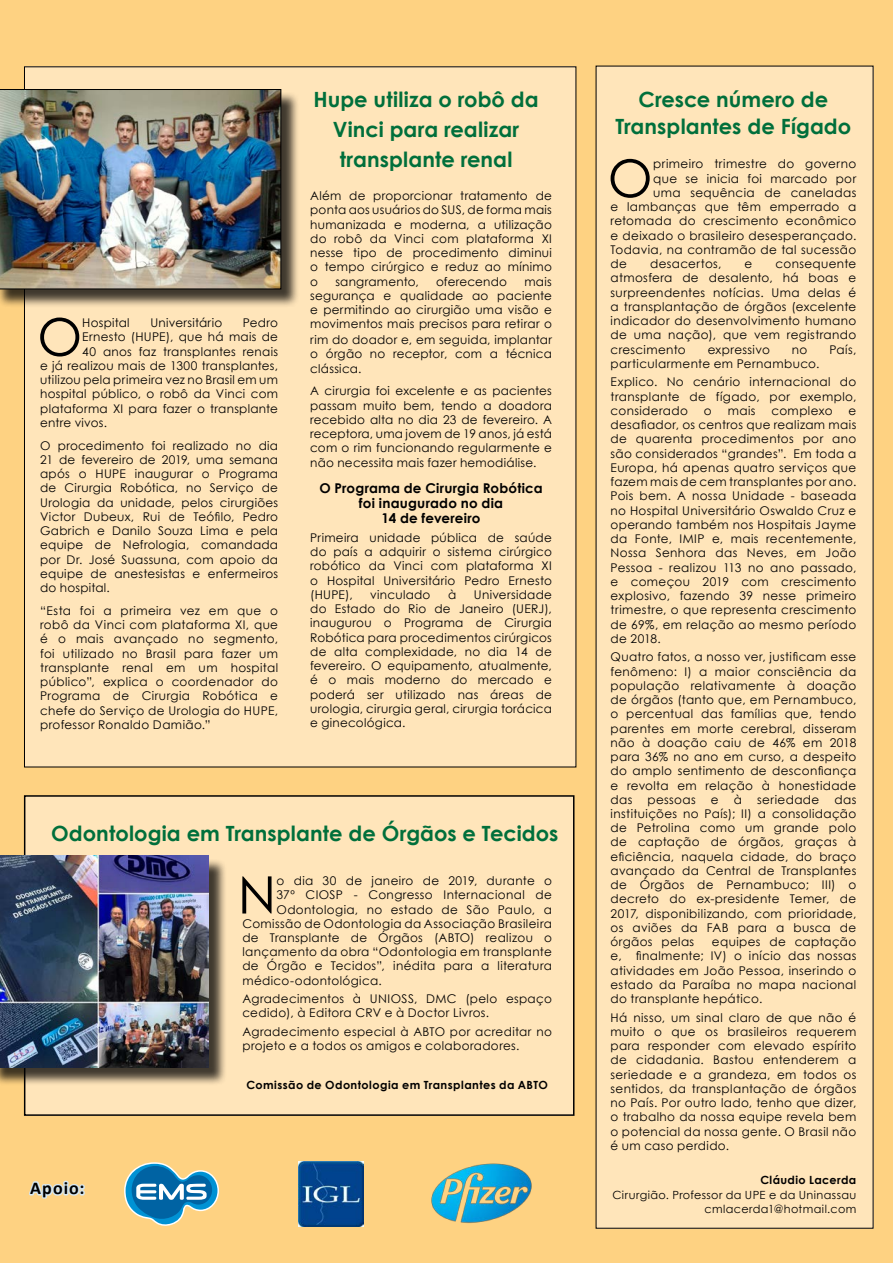
<style>
.page{position:relative;width:893px;height:1263px;background:#fed282}
.page>*{position:absolute;margin:0;border:0;box-sizing:border-box;transform-origin:0 0}
.t1{font:51.75px "Century Gothic";color:#000}
.t2{font:700 21px/30px "Century Gothic";letter-spacing:.005em;color:#006f3b;text-align:center}
.t3{font:700 18px "Calibri";letter-spacing:.06em;color:#000}
.t4{font:700 13.5px/15px "Century Gothic";letter-spacing:.015em;color:#000;text-align:center}
.t5{font:12px/14.2px "Century Gothic";letter-spacing:.03em;color:#000;text-align:justify}
.t6{font:11.25px/14.2px "Century Gothic";letter-spacing:.035em;color:#000;text-align:right}
.t7{font:700 11.25px "Century Gothic";letter-spacing:.04em;color:#000}
</style>
<div class="page">
<div style="left:25px;top:796px;width:549px;height:319px;background:#ffe5ba"></div>
<div style="left:24px;top:795px;width:550px;height:321px;border:2px solid #000"></div>
<div style="left:0;top:858px;width:227px;height:228px;background:#000;opacity:.75"></div>
<img style="left:0;top:856px;width:208px;height:211px">
<div style="left:24px;top:67px;width:552px;height:700px;background:#ffe5ba"></div>
<div style="left:0;top:92px;width:300px;height:216px;background:#000;opacity:.75"></div>
<img style="left:0;top:89px;width:281px;height:200px">
<div style="left:596px;top:66px;width:277px;height:1162px;background:#ffe5ba"></div>
<svg style="left:28px;top:1166px;width:59px;height:35px;background:#f2d7a1"></svg>
<svg style="left:124px;top:1162px;width:95px;height:64px;background:#78a6af"></svg>
<img style="left:427px;top:1159px;width:109px;height:67px">
<img style="left:299px;top:1161px;width:65px;height:66px">
<h1 class="t1" style="left:37px;top:301px;width:46px">O</h1>
<p class="t5" style="left:82px;top:315px;width:49px">Hospital</p>
<p class="t5" style="left:150px;top:315px;width:73px">Universitário</p>
<p class="t5" style="left:243px;top:315px;width:37px">Pedro</p>
<p class="t5" style="left:82px;top:330px;width:197px">Ernesto (HUPE), que há mais de</p>
<p class="t5" style="left:82px;top:344px;width:197px">40 anos faz transplantes renais</p>
<p class="t5" style="left:40px;top:358px;width:239px">e já realizou mais de 1300 transplantes,</p>
<p class="t5" style="left:40px;top:372px;width:239px">utilizou pela primeira vez no Brasil em um</p>
<p class="t5" style="left:40px;top:387px;width:239px">hospital público, o robô da Vinci com</p>
<p class="t5" style="left:40px;top:401px;width:239px">plataforma XI para fazer o transplante</p>
<p class="t5" style="left:40px;top:415px;width:68px">entre vivos.</p>
<p class="t5" style="left:40px;top:438px;width:239px">O procedimento foi realizado no dia 21 de fevereiro de 2019, uma semana após o HUPE inaugurar o Programa de Cirurgia Robótica, no Serviço de Urologia da unidade, pelos cirurgiões Victor Dubeux, Rui de Teófilo, Pedro Gabrich e Danilo Souza Lima e pela equipe de Nefrologia, comandada por Dr. José Suassuna, com apoio da equipe de anestesistas e enfermeiros do hospital.</p>
<p class="t5" style="left:40px;top:603px;width:239px">“Esta foi a primeira vez em que o robô da Vinci com plataforma XI, que é o mais avançado no segmento, foi utilizado no Brasil para fazer um transplante renal em um hospital público”, explica o coordenador do Programa de Cirurgia Robótica e chefe do Serviço de Urologia do HUPE, professor Ronaldo Damião.”</p>
<h2 class="t2" style="left:313px;top:83px;width:227px">Hupe utiliza o robô da<br>Vinci para realizar transplante renal</h2>
<p class="t5" style="left:310px;top:188px;width:243px">Além de proporcionar tratamento de ponta aos usuários do SUS, de forma mais humanizada e moderna, a utilização do robô da Vinci com plataforma XI nesse tipo de procedimento diminui o tempo cirúrgico e reduz ao mínimo o</p>
<p class="t5" style="left:310px;top:274px;width:243px;text-indent:214px">mais segurança e qualidade ao paciente e permitindo ao cirurgião uma visão e movimentos mais precisos para retirar o</p>
<p class="t5" style="left:310px;top:332px;width:243px">rim do doador e, em seguida, implantar o órgão no receptor, com a técnica clássica.</p>
<p class="t5" style="left:310px;top:384px;width:243px">A cirurgia foi excelente e as pacientes passam muito bem, tendo a doadora recebido alta no dia 23 de fevereiro. A receptora, uma jovem de 19 anos, já está com o rim funcionando regularmente e não necessita mais fazer hemodiálise.</p>
<p class="t4" style="left:319px;top:480px;width:225px">O Programa de Cirurgia Robótica foi inaugurado no dia<br>14 de fevereiro</p>
<p class="t5" style="left:310px;top:530px;width:243px">Primeira unidade pública de saúde do país a adquirir o sistema cirúrgico robótico da Vinci com plataforma XI o Hospital Universitário Pedro Ernesto (HUPE),</p>
<p class="t5" style="left:335px;top:274px;width:85px">sangramento,</p>
<p class="t5" style="left:436px;top:274px;width:73px">oferecendo</p>
<p class="t5" style="left:370px;top:587px;width:62px">vinculado</p>
<p class="t5" style="left:448px;top:587px;width:10px">à</p>
<p class="t5" style="left:310px;top:587px;width:243px;text-indent:164px">Universidade do Estado do Rio de Janeiro (UERJ), inaugurou o Programa de Cirurgia Robótica para procedimentos cirúrgicos de alta complexidade, no dia 14 de fevereiro. O equipamento, atualmente, é o mais moderno do mercado e poderá ser utilizado nas áreas de urologia, cirurgia geral, cirurgia torácica e ginecológica.</p>
<h2 class="t2" style="left:51px;top:817px;width:509px">Odontologia em Transplante de Órgãos e Tecidos</h2>
<h3 class="t3" style="left:30px;top:1176px;width:56px">Apoio:</h3>
<h1 class="t1" style="left:238px;top:859px;width:40px">N</h1>
<p class="t5" style="left:277px;top:873px;width:277px">o dia 30 de janeiro de 2019, durante o</p>
<p class="t5" style="left:277px;top:888px;width:277px">37º CIOSP - Congresso Internacional de</p>
<p class="t5" style="left:277px;top:902px;width:277px">Odontologia, no estado de São Paulo, a</p>
<p class="t5" style="left:242px;top:916px;width:311px">Comissão de Odontologia da Associação Brasileira</p>
<p class="t5" style="left:242px;top:930px;width:311px">de Transplante de Órgãos (ABTO) realizou o</p>
<p class="t5" style="left:242px;top:944px;width:311px">lançamento da obra “Odontologia em transplante</p>
<p class="t5" style="left:242px;top:959px;width:311px">de Órgão e Tecidos”, inédita para a literatura</p>
<p class="t5" style="left:242px;top:973px;width:141px">médico-odontológica.</p>
<p class="t5" style="left:242px;top:991px;width:311px">Agradecimentos à UNIOSS, DMC (pelo espaço cedido), à Editora CRV e à Doctor Livros.</p>
<p class="t5" style="left:242px;top:1024px;width:311px">Agradecimento especial à ABTO por acreditar no projeto e a todos os amigos e colaboradores.</p>
<p class="t7" style="left:246px;top:1076px;width:303px">Comissão de Odontologia em Transplantes da ABTO</p>
<h2 class="t2" style="left:615px;top:85px;width:237px;line-height:27px">Cresce número de<br>Transplantes de Fígado</h2>
<h1 class="t1" style="left:608px;top:142px;width:46px">O</h1>
<p class="t5" style="left:653px;top:157px;width:205px">primeiro trimestre do governo</p>
<p class="t5" style="left:653px;top:171px;width:205px">que se inicia foi marcado por</p>
<p class="t5" style="left:653px;top:185px;width:205px">uma sequência de caneladas</p>
<p class="t5" style="left:611px;top:199px;width:247px">e lambanças que têm emperrado a</p>
<p class="t5" style="left:611px;top:214px;width:247px">retomada do crescimento econômico</p>
<p class="t5" style="left:611px;top:228px;width:247px">e deixado o brasileiro desesperançado.</p>
<p class="t5" style="left:611px;top:242px;width:247px">Todavia, na contramão de tal sucessão</p>
<p class="t5" style="left:611px;top:256px;width:18px">de</p>
<p class="t5" style="left:650px;top:256px;width:73px">desacertos,</p>
<p class="t5" style="left:745px;top:256px;width:9px">e</p>
<p class="t5" style="left:611px;top:256px;width:247px;text-indent:165px">consequente atmosfera de desalento, há boas e surpreendentes notícias. Uma delas é a transplantação de órgãos (excelente indicador do desenvolvimento humano de uma nação), que vem registrando crescimento</p>
<p class="t5" style="left:708px;top:342px;width:64px">expressivo</p>
<p class="t5" style="left:792px;top:342px;width:17px">no</p>
<p class="t5" style="left:829px;top:342px;width:28px">País,</p>
<p class="t5" style="left:611px;top:354px;width:247px;line-height:18.5px">particularmente em Pernambuco.<br>Explico. No cenário internacional do</p>
<p class="t5" style="left:611px;top:389px;width:247px">transplante de fígado, por exemplo, considerado</p>
<p class="t5" style="left:704px;top:403px;width:9px">o</p>
<p class="t5" style="left:728px;top:403px;width:29px">mais</p>
<p class="t5" style="left:771px;top:403px;width:63px">complexo</p>
<p class="t5" style="left:611px;top:403px;width:247px;text-indent:238px">e desafiador, os centros que realizam mais de quarenta procedimentos por ano são considerados “grandes”. Em toda a Europa, há apenas quatro serviços que fazem mais de cem transplantes por ano.<br>Pois bem. A nossa Unidade - baseada no Hospital Universitário Oswaldo Cruz e operando também nos Hospitais Jayme da Fonte, IMIP e, mais recentemente, Nossa Senhora das Neves, em João Pessoa - realizou 113 no ano passado, e começou 2019 com crescimento explosivo, fazendo 39 nesse primeiro trimestre, o que representa crescimento de 69%, em relação ao mesmo período de 2018.</p>
<p class="t5" style="left:611px;top:650px;width:247px">Quatro fatos, a nosso ver, justificam esse fenômeno: I) a maior consciência da população relativamente à doação de órgãos (tanto que, em Pernambuco, o percentual das famílias que, tendo parentes em morte cerebral, disseram não à doação caiu de 46% em 2018 para 36% no ano em curso, a despeito do amplo sentimento de desconfiança e revolta em relação à honestidade das</p>
<p class="t5" style="left:648px;top:792px;width:50px">pessoas</p>
<p class="t5" style="left:711px;top:792px;width:9px">e</p>
<p class="t5" style="left:734px;top:792px;width:10px">à</p>
<p class="t5" style="left:757px;top:792px;width:63px">seriedade</p>
<p class="t5" style="left:611px;top:792px;width:247px;text-indent:224px">das instituições no País); II) a consolidação de Petrolina como um grande polo de captação de órgãos, graças à eficiência, naquela cidade, do braço avançado da Central de Transplantes de Órgãos de Pernambuco; III) o decreto do ex-presidente Temer, de 2017, disponibilizando, com prioridade, os aviões da FAB para a busca de órgãos pelas</p>
<p class="t5" style="left:611px;top:934px;width:247px;text-indent:101px">equipes de captação e, finalmente; IV) o início das nossas atividades em João Pessoa, inserindo o estado da Paraíba no mapa nacional do transplante hepático.</p>
<p class="t5" style="left:611px;top:1010px;width:247px">Há nisso, um sinal claro de que não é muito o que os brasileiros requerem para responder com elevado espírito de cidadania. Bastou entenderem a seriedade e a grandeza, em todos os sentidos, da transplantação de órgãos no País. Por outro lado, tenho que dizer, o trabalho da nossa equipe revela bem o potencial da nossa gente. O Brasil não é um caso perdido.</p>
<p class="t7" style="left:760px;top:1172px;width:97px">Cláudio Lacerda</p>
<p class="t6" style="left:612px;top:1187px;width:245px">Cirurgião. Professor da UPE e da Uninassau cmlacerda1@hotmail.com</p>
</div>
